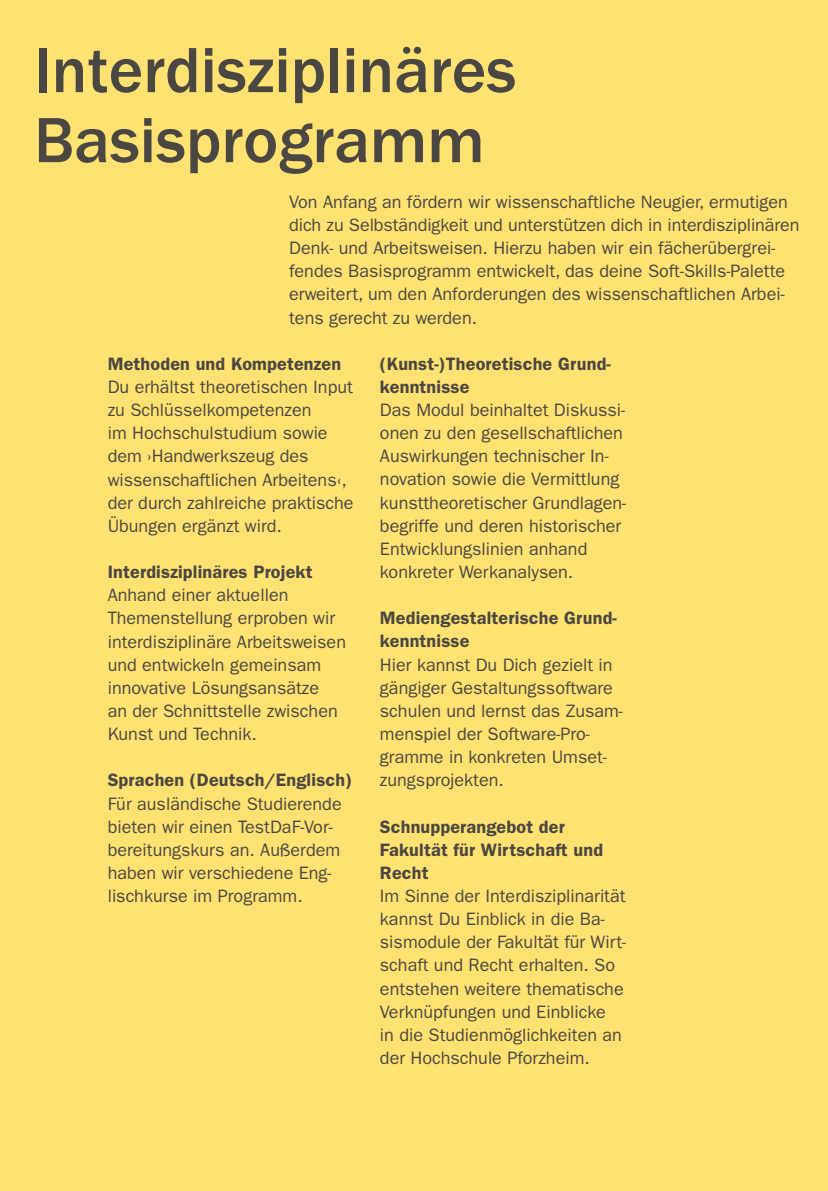
<style>
.page{position:relative;width:828px;height:1191px;background:#ffe271}
.page>*{position:absolute;margin:0;border:0;box-sizing:border-box;transform-origin:0 0}
.t1{font:500 66px/70px "ITC Franklin Gothic Std";color:#4a4743}
.t2{font:18px/23.2px "ITC Franklin Gothic Std";color:#4a4743}
.t3{font:600 18px/23.2px "ITC Franklin Gothic Std";letter-spacing:.01em;color:#4a4743}
</style>
<div class="page">
<h1 class="t1" style="left:34px;top:36px;width:484px">Interdisziplinäres<br>Basisprogramm</h1>
<p class="t2" style="left:289px;top:190px;width:512px">Von Anfang an fördern wir wissenschaftliche Neugier, ermutigen dich zu Selbständigkeit und unterstützen dich in interdisziplinären Denk- und Arbeitsweisen. Hierzu haben wir ein fächerübergrei&shy;fendes Basisprogramm entwickelt, das deine Soft-Skills-Palette erweitert, um den Anforderungen des wissenschaftlichen Arbei&shy;tens gerecht zu werden.</p>
<p class="t3" style="left:108px;top:352px;width:235px">Methoden und Kompetenzen</p>
<p class="t2" style="left:108px;top:375px;width:247px">Du erhältst theoretischen Input zu Schlüsselkompetenzen<br>im Hochschulstudium sowie dem ›Handwerkszeug des wissenschaftlichen Arbeitens‹, der durch zahlreiche praktische<br>Übungen ergänzt wird.</p>
<p class="t3" style="left:108px;top:560px;width:207px">Interdisziplinäres Projekt</p>
<p class="t2" style="left:108px;top:583px;width:240px">Anhand einer aktuellen<br>Themenstellung erproben wir interdisziplinäre Arbeitsweisen und entwickeln gemeinsam innovative Lösungsansätze<br>an der Schnittstelle zwischen<br>Kunst und Technik.</p>
<p class="t3" style="left:108px;top:768px;width:246px">Sprachen (Deutsch/Englisch)</p>
<p class="t2" style="left:108px;top:792px;width:235px">Für ausländische Studierende bieten wir einen TestDaF-Vor&shy;bereitungskurs an. Außerdem haben wir verschiedene Eng&shy;lischkurse im Programm.</p>
<p class="t3" style="left:380px;top:352px;width:232px">(Kunst-)Theoretische Grund&shy;kenntnisse</p>
<p class="t2" style="left:380px;top:398px;width:248px">Das Modul beinhaltet Diskussi&shy;onen zu den gesellschaftlichen<br>Auswirkungen technischer In&shy;novation sowie die Vermittlung kunsttheoretischer Grundlagen&shy;begriffe und deren historischer<br>Entwicklungslinien anhand konkreter Werkanalysen.</p>
<p class="t3" style="left:380px;top:606px;width:238px">Mediengestalterische Grund&shy;kenntnisse</p>
<p class="t2" style="left:380px;top:653px;width:244px">Hier kannst Du Dich gezielt in gängiger Gestaltungssoftware schulen und lernst das Zusam&shy;menspiel der Software-Pro&shy;gramme in konkreten Umset&shy;zungsprojekten.</p>
<p class="t3" style="left:380px;top:814px;width:225px">Schnupperangebot der<br>Fakultät für Wirtschaft und<br>Recht</p>
<p class="t2" style="left:380px;top:884px;width:248px">Im Sinne der Interdisziplinarität kannst Du Einblick in die Ba&shy;sismodule der Fakultät für Wirt&shy;schaft und Recht erhalten. So entstehen weitere thematische<br>Verknüpfungen und Einblicke<br>in die Studienmöglichkeiten an der Hochschule Pforzheim.</p>
</div>
